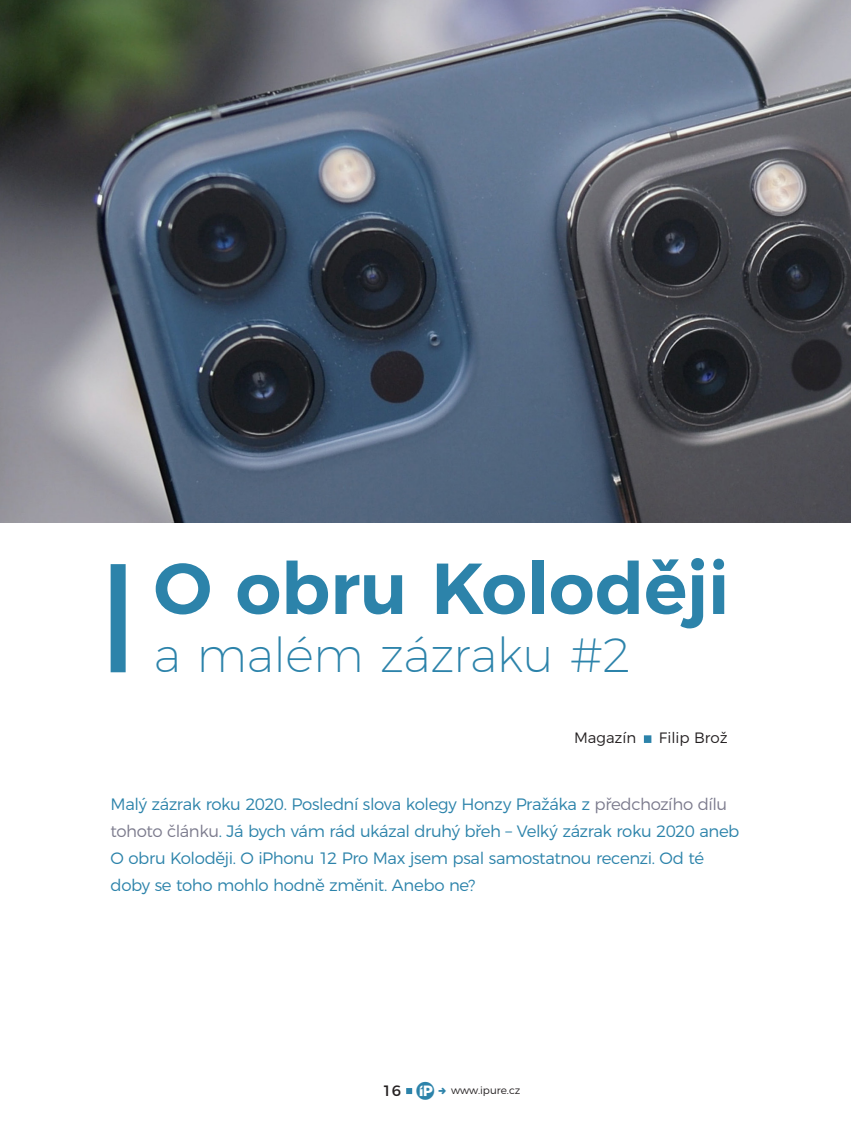
<style>
.page{position:relative;width:851px;height:1127px;background:#fff}
.page>*{position:absolute;margin:0;border:0;box-sizing:border-box;transform-origin:0 0}
.t1{font:600 72px "Montserrat";letter-spacing:-.005em;color:#2c83aa}
.t2{font:200 48px "Montserrat";letter-spacing:-.01em;color:#2c83aa}
.t3{font:300 16.5px/27px "Montserrat";letter-spacing:-.025em;color:#2c83aa}
.t4{font:300 15px "Montserrat";color:#231f20}
.t5{font:15px "Montserrat";color:#231f20}
.t6{font:300 10.5px "Montserrat";color:#231f20}
.s1{color:#7c7b8d}
.s2{font-family:"i Pure";font-size:25.5px;color:#2c83aa}
</style>
<div class="page">
<img style="left:0;top:0;width:850px;height:522px">
<div style="left:643px;top:735px;width:8px;height:8px;background:#2c83aa"></div>
<svg style="left:406px;top:1088px;width:6px;height:6px"></svg>
<div style="left:111px;top:564px;width:15px;height:108px;background:#2c83aa"></div>
<h1 class="t1" style="left:154px;top:530px;width:577px">O obru Koloději</h1>
<h2 class="t2" style="left:154px;top:618px;width:479px">a malém zázraku #2</h2>
<p class="t4" style="left:574px;top:726px;width:64px">Magazín</p>
<p class="t4" style="left:658px;top:726px;width:70px">Filip Brož</p>
<p class="t3" style="left:111px;top:789px;width:630px">Malý zázrak roku 2020. Poslední slova kolegy Honzy Pražáka z <span class="s1">předchozího dílu tohoto článku</span>. Já bych vám rád ukázal druhý břeh – Velký zázrak roku 2020 aneb O obru Koloději. O iPhonu 12 Pro Max jsem psal samostatnou recenzi. Od té doby se toho mohlo hodně změnit. Anebo ne?</p>
<p class="t5" style="left:382px;top:1079px;width:53px">16 <span class="s2">C</span></p>
<p class="t6" style="left:451px;top:1082px;width:71px">www.ipure.cz</p>
</div>
